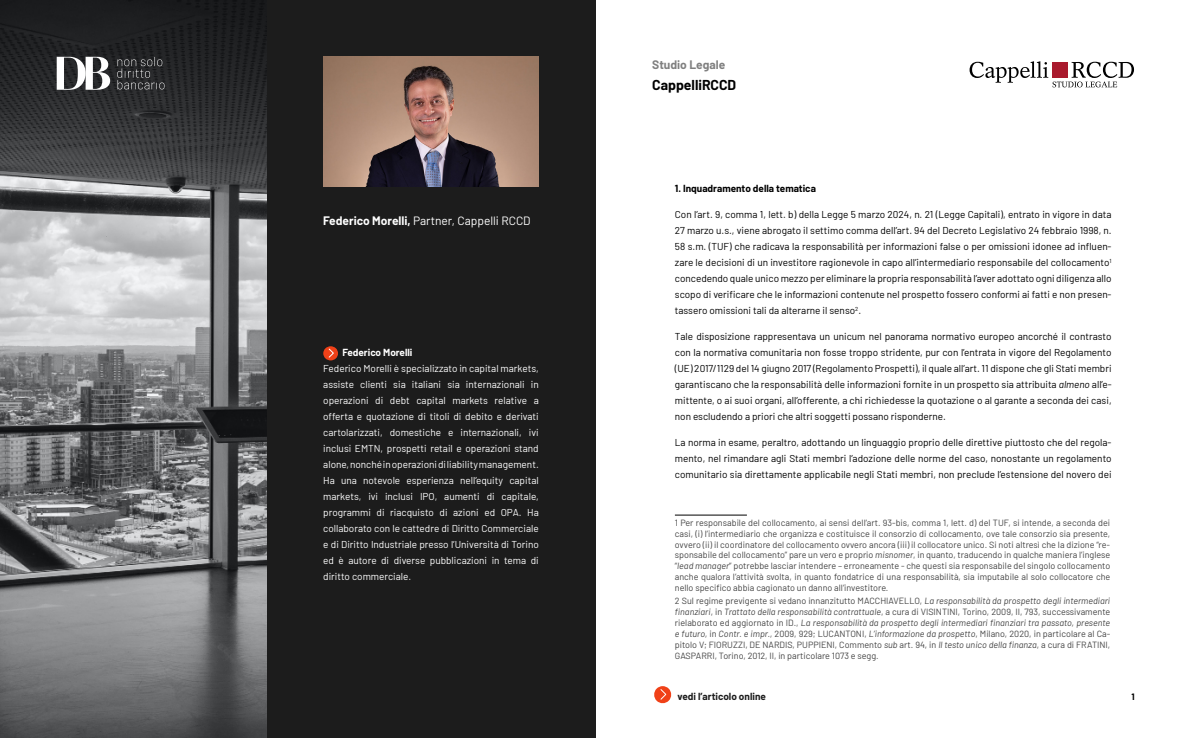
<style>
.page{position:relative;width:1191px;height:738px;background:#fff}
.page>*{position:absolute;margin:0;border:0;box-sizing:border-box;transform-origin:0 0}
.t1{font:700 14px "Barlow";color:#000}
.t2{font:12px "Barlow";color:#fff}
.t3{font:700 12px "Barlow";color:#808080}
.t4{font:10px/16px "Barlow";color:#000;text-align:justify}
.t5{font:10px/16px "Barlow";color:#fff;text-align:justify}
.t6{font:700 10px "Barlow";color:#000}
.t7{font:700 10px "Barlow";color:#1c1c1c}
.t8{font:700 10px "Barlow";color:#fff}
.t9{font:9px/10.8px "Barlow";color:#444;text-align:justify}
.t10{font:700 9px "Barlow";color:#000}
.s1{font-weight:700}
.s2{font-style:italic}
</style>
<div class="page">
<svg style="left:654px;top:686px;width:18px;height:17px"></svg>
<svg style="left:969px;top:61px;width:165px;height:26px"></svg>
<img style="left:0;top:0;width:266px;height:737px">
<div style="left:266px;top:0;width:329px;height:737px;background:#1c1c1c"></div>
<hr style="left:675px;top:514px;width:72px;height:1px;background:#000">
<img style="left:323px;top:57px;width:216px;height:129px">
<svg style="left:117px;top:57px;width:47px;height:32px;background:#3b3c3e"></svg>
<svg style="left:57px;top:57px;width:53px;height:33px"></svg>
<svg style="left:323px;top:346px;width:15px;height:14px"></svg>
<p class="t2" style="left:323px;top:212px;width:209px"><span class="s1">Federico Morelli,</span> Partner, Cappelli RCCD</p>
<p class="t8" style="left:342px;top:345px;width:72px">Federico Morelli</p>
<p class="t5" style="left:323px;top:359px;width:217px">Federico Morelli è specializzato in capital markets, assiste clienti sia italiani sia internazionali in operazioni di debt capital markets relative a offerta e quotazione di titoli di debito e derivati cartolarizzati, domestiche e internazionali, ivi inclusi EMTN, prospetti retail e operazioni stand alone, nonché in operazioni di liability management.<br>Ha una notevole esperienza nell’equity capital markets, ivi inclusi IPO, aumenti di capitale, programmi di riacquisto di azioni ed OPA. Ha collaborato con le cattedre di Diritto Commerciale e di Diritto Industriale presso l’Università di Torino ed è autore di diverse pubblicazioni in tema di diritto commerciale.</p>
<p class="t3" style="left:652px;top:55px;width:75px">Studio Legale</p>
<h1 class="t1" style="left:652px;top:75px;width:86px">CappelliRCCD</h1>
<p class="t6" style="left:675px;top:181px;width:142px">1. Inquadramento della tematica</p>
<p class="t4" style="left:675px;top:205px;width:438px">Con l’art. 9, comma 1, lett. b) della Legge 5 marzo 2024, n. 21 (Legge Capitali), entrato in vigore in data 27 marzo u.s., viene abrogato il settimo comma dell’art. 94 del Decreto Legislativo 24 febbraio 1998, n.<br>58 s.m. (TUF) che radicava la responsabilità per informazioni false o per omissioni idonee ad influen&shy;zare le decisioni di un investitore ragionevole in capo all’intermediario responsabile del collocamento<sup>1 </sup>concedendo quale unico mezzo per eliminare la propria responsabilità l’aver adottato ogni diligenza allo scopo di verificare che le informazioni contenute nel prospetto fossero conformi ai fatti e non presen&shy;tassero omissioni tali da alterarne il senso<sup>2</sup>.</p>
<p class="t4" style="left:675px;top:327px;width:438px">Tale disposizione rappresentava un unicum nel panorama normativo europeo ancorché il contrasto con la normativa comunitaria non fosse troppo stridente, pur con l’entrata in vigore del Regolamento (UE) 2017/1129 del 14 giugno 2017 (Regolamento Prospetti), il quale all’art. 11 dispone che gli Stati membri garantiscano che la responsabilità delle informazioni fornite in un prospetto sia attribuita <span class="s2">almeno</span> all’e&shy;mittente, o ai suoi organi, all’offerente, a chi richiedesse la quotazione o al garante a seconda dei casi, non escludendo a priori che altri soggetti possano risponderne.</p>
<p class="t4" style="left:675px;top:433px;width:438px">La norma in esame, peraltro, adottando un linguaggio proprio delle direttive piuttosto che del regola&shy;mento, nel rimandare agli Stati membri l’adozione delle norme del caso, nonostante un regolamento comunitario sia direttamente applicabile negli Stati membri, non preclude l’estensione del novero dei</p>
<p class="t9" style="left:675px;top:516px;width:437px">1 Per responsabile del collocamento, ai sensi dell’art. 93-bis, comma 1, lett. d) del TUF, si intende, a seconda dei casi, (i) l’intermediario che organizza e costituisce il consorzio di collocamento, ove tale consorzio sia presente, ovvero (ii) il coordinatore del collocamento ovvero ancora (iii) il collocatore unico. Si noti altresì che la dizione “re&shy;sponsabile del collocamento” pare un vero e proprio <span class="s2">misnomer</span>, in quanto, traducendo in qualche maniera l’inglese “<span class="s2">lead manager</span>” potrebbe lasciar intendere – erroneamente - che questi sia responsabile del singolo collocamento anche qualora l’attività svolta, in quanto fondatrice di una responsabilità, sia imputabile al solo collocatore che nello specifico abbia cagionato un danno all’investitore.</p>
<p class="t9" style="left:675px;top:594px;width:437px">2 Sul regime previgente si vedano innanzitutto MACCHIAVELLO, <span class="s2">La responsabilità da prospetto degli intermediari finanziari</span>, in <span class="s2">Trattato della responsabilità contrattuale</span>, a cura di VISINTINI, Torino, 2009, II, 793, successivamente rielaborato ed aggiornato in ID., <span class="s2">La responsabilità da prospetto degli intermediari finanziari tra passato, presente e futuro,</span> in <span class="s2">Contr. e impr.,</span> 2009, 929; LUCANTONI, <span class="s2">L’informazione da prospetto</span>, Milano, 2020, in particolare al Ca&shy;pitolo V; FIORUZZI, DE NARDIS, PUPPIENI, Commento <span class="s2">sub</span> art. 94, in <span class="s2">Il testo unico della finanza</span>, a cura di FRATINI, GASPARRI, Torino, 2012, II, in particolare 1073 e segg.</p>
<p class="t7" style="left:677px;top:688px;width:90px">vedi l’articolo online</p>
<p class="t10" style="left:1131px;top:689px;width:5px">1</p>
</div>
